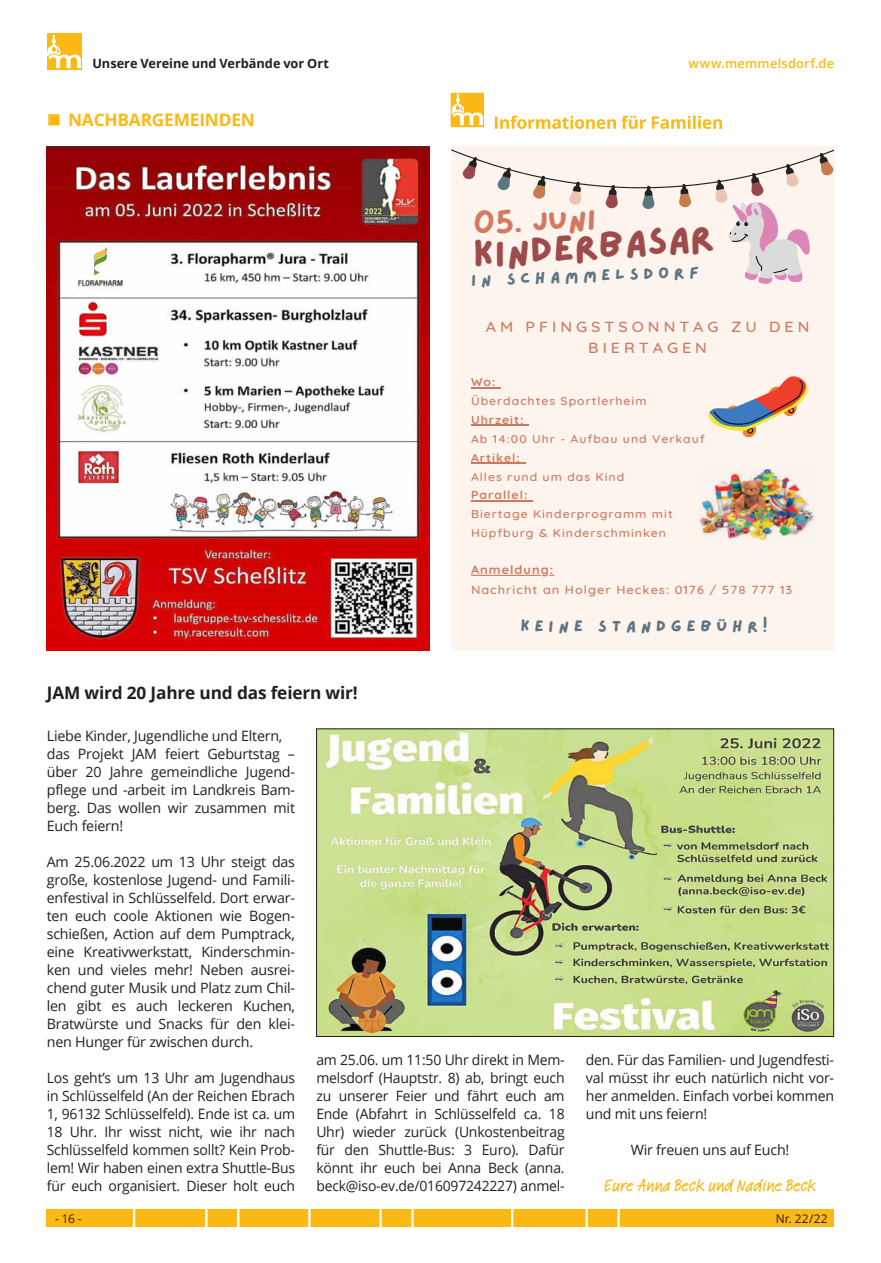
<style>
.page{position:relative;width:881px;height:1263px;background:#fff}
.page>*{position:absolute;margin:0;border:0;box-sizing:border-box;transform-origin:0 0}
.t1{font:36.15px "Lazydog";color:#9d4c4b;scale:1.07 1}
.t2{font:28.65px "Lazydog";color:#d07a62;scale:1.07 1}
.t3{font:500 18px "Linotype Feltpen";letter-spacing:-.015em;color:#fcb814}
.t4{font:700 17.25px "Open Sans";letter-spacing:-.01em;color:#231f20}
.t5{font:700 17.25px "Open Sans";letter-spacing:-.01em;color:#fcb814}
.t6{font:15.75px "Lazydog";letter-spacing:.285em;color:#5c7483;scale:1.07 1}
.t7{font:500 14.85px/20.7px "Quicksand";letter-spacing:.25em;color:#d07a62;text-align:center;scale:1.07 1}
.t8{font:14.25px/18px "Open Sans";letter-spacing:-.015em;color:#231f20;text-align:justify}
.t9{font:700 12.75px "Open Sans";color:#231f20}
.t10{font:600 12.75px "Open Sans";letter-spacing:.02em;color:#fcb814}
.t11{font:12px "Open Sans";letter-spacing:.005em;color:#231f20}
.t12{font:500 11.85px "Quicksand";letter-spacing:.08em;color:#d07a62;scale:1.07 1}
.t13{font:700 11.85px "Quicksand";letter-spacing:.08em;color:#d07a62;scale:1.07 1}
.t14{font:500 11.4px/18.9px "Quicksand";letter-spacing:.08em;color:#d07a62;scale:1.07 1}
.t15{font:700 11.4px "Quicksand";letter-spacing:.08em;color:#d07a62;scale:1.07 1}
</style>
<div class="page">
<svg style="left:47px;top:34px;width:34px;height:36px"></svg>
<svg style="left:47px;top:35px;width:33px;height:33px"></svg>
<div style="left:47px;top:1210px;width:786px;height:17px;background:#fcb814"></div>
<svg style="left:133px;top:1210px;width:2px;height:17px"></svg>
<svg style="left:205px;top:1210px;width:2px;height:17px"></svg>
<svg style="left:237px;top:1210px;width:2px;height:17px"></svg>
<svg style="left:308px;top:1210px;width:2px;height:17px"></svg>
<svg style="left:379px;top:1210px;width:2px;height:17px"></svg>
<svg style="left:411px;top:1210px;width:2px;height:17px"></svg>
<svg style="left:511px;top:1210px;width:2px;height:17px"></svg>
<svg style="left:585px;top:1210px;width:2px;height:17px"></svg>
<svg style="left:617px;top:1210px;width:2px;height:17px"></svg>
<img style="left:47px;top:147px;width:382px;height:504px">
<div style="left:451px;top:147px;width:382px;height:504px;background:#fdf4ed"></div>
<svg style="left:451px;top:149px;width:382px;height:135px"></svg>
<svg style="left:471px;top:387px;width:29px;height:1px"></svg>
<hr style="left:471px;top:425px;width:53px;height:1px;background:#cd7760">
<hr style="left:471px;top:462px;width:49px;height:1px;background:#cd7760">
<hr style="left:471px;top:500px;width:57px;height:1px;background:#cd7760">
<svg style="left:708px;top:376px;width:100px;height:61px"></svg>
<img style="left:700px;top:469px;width:114px;height:71px">
<hr style="left:471px;top:575px;width:69px;height:1px;background:#cd7760">
<svg style="left:494px;top:116px;width:227px;height:13px"></svg>
<svg style="left:452px;top:125px;width:30px;height:1px"></svg>
<div style="left:450px;top:92px;width:34px;height:36px;border:1px solid #fff"></div>
<svg style="left:451px;top:94px;width:31px;height:31px"></svg>
<img style="left:318px;top:731px;width:513px;height:304px">
<div style="left:316px;top:729px;width:517px;height:308px;border:1px solid #231f20"></div>
<p class="t9" style="left:92px;top:54px;width:238px">Unsere Vereine und Verbände vor Ort</p>
<p class="t5" style="left:47px;top:108px;width:209px">■ NACHBARGEMEINDEN</p>
<p class="t10" style="left:688px;top:55px;width:147px">www.memmelsdorf.de</p>
<h2 class="t2" style="left:473px;top:205px;width:116px;rotate:-2deg">05. Juni</h2>
<h1 class="t1" style="left:470px;top:233px;width:227px;rotate:-5deg">Kinderbasar</h1>
<p class="t6" style="left:471px;top:270px;width:215px;rotate:-2deg">in schammelsdorf</p>
<p class="t7" style="left:485px;top:315px;width:304px">AM PFINGSTSONNTAG ZU DEN<br>BIERTAGEN</p>
<p class="t15" style="left:471px;top:373px;width:24px">Wo:</p>
<p class="t14" style="left:471px;top:391px;width:165px">Überdachtes Sportlerheim</p>
<p class="t15" style="left:471px;top:410px;width:50px">Uhrzeit:</p>
<p class="t14" style="left:471px;top:428px;width:220px">Ab 14:00 Uhr - Aufbau und Verkauf</p>
<p class="t15" style="left:471px;top:448px;width:47px">Artikel:</p>
<p class="t14" style="left:471px;top:466px;width:145px">Alles rund um das Kind</p>
<p class="t15" style="left:471px;top:486px;width:54px">Parallel:</p>
<p class="t14" style="left:471px;top:504px;width:190px">Biertage Kinderprogramm mit<br>Hüpfburg &amp; Kinderschminken</p>
<p class="t13" style="left:471px;top:560px;width:78px">Anmeldung:</p>
<p class="t12" style="left:471px;top:580px;width:301px">Nachricht an Holger Heckes: 0176 / 578 777 13</p>
<p class="t6" style="left:520px;top:616px;width:232px">KEINE STANDGEBÜHR!</p>
<p class="t4" style="left:47px;top:681px;width:312px">JAM wird 20 Jahre und das feiern wir!</p>
<p class="t8" style="left:47px;top:726px;width:250px;text-align:left">Liebe Kinder, Jugendliche und Eltern, das Projekt JAM feiert Geburtstag – über 20 Jahre gemeindliche Jugend&shy;pflege und -arbeit im Landkreis Bam&shy;berg. Das wollen wir zusammen mit<br>Euch feiern!</p>
<p class="t8" style="left:47px;top:852px;width:250px">Am 25.06.2022 um 13 Uhr steigt das große, kostenlose Jugend- und Famili&shy;enfestival in Schlüsselfeld. Dort erwar&shy;ten euch coole Aktionen wie Bogen&shy;schießen, Action auf dem Pumptrack, eine Kreativwerkstatt, Kinderschmin&shy;ken und vieles mehr! Neben ausrei&shy;chend guter Musik und Platz zum Chil&shy;len gibt es auch leckeren Kuchen, Bratwürste und Snacks für den klei&shy;nen Hunger für zwischen durch.</p>
<p class="t8" style="left:47px;top:1068px;width:250px">Los geht’s um 13 Uhr am Jugendhaus in Schlüsselfeld (An der Reichen Ebrach 1, 96132 Schlüsselfeld). Ende ist ca. um 18 Uhr. Ihr wisst nicht, wie ihr nach Schlüsselfeld kommen sollt? Kein Prob&shy;lem! Wir haben einen extra Shuttle-Bus für euch organisiert. Dieser holt euch</p>
<p class="t8" style="left:316px;top:1050px;width:250px">am 25.06. um 11:50 Uhr direkt in Mem&shy;melsdorf (Hauptstr. 8) ab, bringt euch zu unserer Feier und fährt euch am Ende (Abfahrt in Schlüsselfeld ca. 18<br>Uhr) wieder zurück (Unkostenbeitrag für den Shuttle-Bus: 3 Euro). Dafür könnt ihr euch bei Anna Beck (anna. beck@iso-ev.de/016097242227) anmel-</p>
<p class="t8" style="left:585px;top:1050px;width:250px">den. Für das Familien- und Jugendfesti&shy;val müsst ihr euch natürlich nicht vor&shy;her anmelden. Einfach vorbei kommen und mit uns feiern!</p>
<p class="t8" style="left:630px;top:1140px;width:160px">Wir freuen uns auf Euch!</p>
<p class="t3" style="left:603px;top:1173px;width:214px">Eure Anna Beck und Nadine Beck</p>
<p class="t11" style="left:55px;top:1211px;width:28px">- 16 -</p>
<p class="t11" style="left:775px;top:1211px;width:53px">Nr. 22/22</p>
</div>
